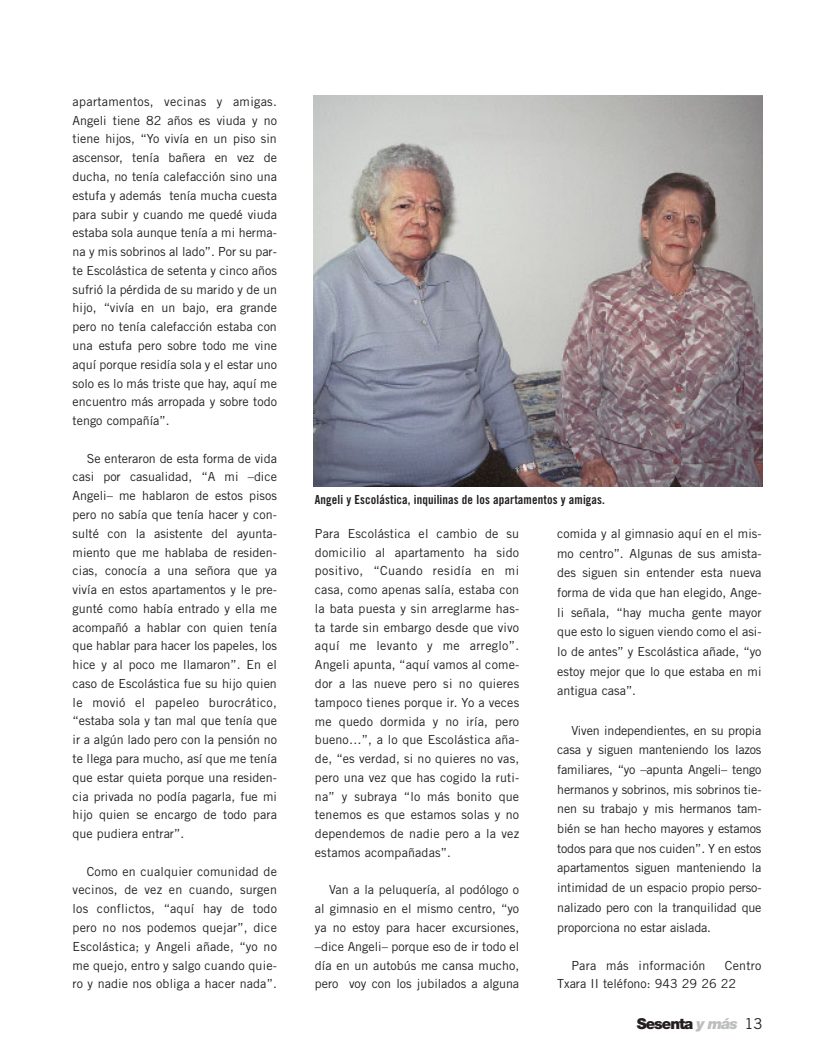
<style>
.page{position:relative;width:833px;height:1063px;background:#fff}
.page>*{position:absolute;margin:0;border:0;box-sizing:border-box;transform-origin:0 0}
.t1{font:900 15px "Helvetica Neue";letter-spacing:-.065em;color:#231f1f}
.t2{font:12.5px/18.8px "Trade Gothic";color:#231f1f;text-align:justify}
.t3{font:12.5px "Trade Gothic Bold Cond Twenty";letter-spacing:.01em;color:#231f1f}
.t4{font:12.5px "Trade Gothic";letter-spacing:.02em;color:#231f1f}
.s1{font-style:italic;color:#bcbec0}
.s2{font-family:"Trade Gothic";font-weight:400}
</style>
<div class="page">
<img style="left:313px;top:95px;width:450px;height:392px">
<p class="t2" style="left:73px;top:93px;width:206px">apartamentos, vecinas y amigas.<br>Angeli tiene 82 años es viuda y no tiene hijos, “Yo vivía en un piso sin ascensor, tenía bañera en vez de ducha, no tenía calefacción sino una estufa y además tenía mucha cuesta para subir y cuando me quedé viuda estaba sola aunque tenía a mi herma&shy;na y mis sobrinos al lado”. Por su par&shy;te Escolástica de setenta y cinco años sufrió la pérdida de su marido y de un hijo, “vivía en un bajo, era grande pero no tenía calefacción estaba con una estufa pero sobre todo me vine aquí porque residía sola y el estar uno solo es lo más triste que hay, aquí me encuentro más arropada y sobre todo tengo compañía”.</p>
<p class="t2" style="left:73px;top:450px;width:206px;text-indent:14px">Se enteraron de esta forma de vida casi por casualidad, “A mi –dice Angeli– me hablaron de estos pisos pero no sabía que tenía hacer y con&shy;sulté con la asistente del ayunta&shy;miento que me hablaba de residen&shy;cias, conocía a una señora que ya vivía en estos apartamentos y le pre&shy;gunté como había entrado y ella me acompañó a hablar con quien tenía que hablar para hacer los papeles, los hice y al poco me llamaron”. En el caso de Escolástica fue su hijo quien le movió el papeleo burocrático, “estaba sola y tan mal que tenía que ir a algún lado pero con la pensión no te llega para mucho, así que me tenía que estar quieta porque una residen&shy;cia privada no podía pagarla, fue mi hijo quien se encargo de todo para que pudiera entrar”.</p>
<p class="t2" style="left:73px;top:863px;width:206px;text-indent:14px">Como en cualquier comunidad de vecinos, de vez en cuando, surgen los conflictos, “aquí hay de todo pero no nos podemos quejar”, dice Escolástica; y Angeli añade, “yo no me quejo, entro y salgo cuando quie&shy;ro y nadie nos obliga a hacer nada”.</p>
<p class="t3" style="left:315px;top:495px;width:291px">Angeli y Escolástica, inquilinas de los apartamentos y amigas.</p>
<p class="t2" style="left:557px;top:524px;width:206px;line-height:19.6px">comida y al gimnasio aquí en el mis&shy;mo centro”. Algunas de sus amista&shy;des siguen sin entender esta nueva forma de vida que han elegido, Ange&shy;li señala, “hay mucha gente mayor que esto lo siguen viendo como el asi&shy;lo de antes” y Escolástica añade, “yo estoy mejor que lo que estaba en mi antigua casa”.</p>
<p class="t2" style="left:557px;top:721px;width:206px;line-height:19.6px;text-indent:14px">Viven independientes, en su propia casa y siguen manteniendo los lazos familiares, “yo –apunta Angeli– tengo hermanos y sobrinos, mis sobrinos tie&shy;nen su trabajo y mis hermanos tam&shy;bién se han hecho mayores y estamos todos para que nos cuiden”. Y en estos apartamentos siguen manteniendo la intimidad de un espacio propio perso&shy;nalizado pero con la tranquilidad que proporciona no estar aislada.</p>
<p class="t4" style="left:571px;top:960px;width:136px">Para más información</p>
<p class="t2" style="left:315px;top:525px;width:206px">Para Escolástica el cambio de su domicilio al apartamento ha sido positivo, “Cuando residía en mi casa, como apenas salía, estaba con la bata puesta y sin arreglarme has&shy;ta tarde sin embargo desde que vivo aquí me levanto y me arreglo”.<br>Angeli apunta, “aquí vamos al come&shy;dor a las nueve pero si no quieres tampoco tienes porque ir. Yo a veces me quedo dormida y no iría, pero bueno…”, a lo que Escolástica aña&shy;de, “es verdad, si no quieres no vas, pero una vez que has cogido la ruti&shy;na” y subraya “lo más bonito que tenemos es que estamos solas y no dependemos de nadie pero a la vez estamos acompañadas”.</p>
<p class="t2" style="left:315px;top:881px;width:206px;text-indent:14px">Van a la peluquería, al podólogo o al gimnasio en el mismo centro, “yo ya no estoy para hacer excursiones, –dice Angeli– porque eso de ir todo el día en un autobús me cansa mucho, pero voy con los jubilados a alguna</p>
<p class="t2" style="left:557px;top:957px;width:206px;text-indent:168px">Centro<br>Txara II teléfono: 943 29 26 22</p>
<p class="t1" style="left:636px;top:1018px;width:127px">Sesenta <span class="s1">y más</span> <span class="s2">13</span></p>
</div>
